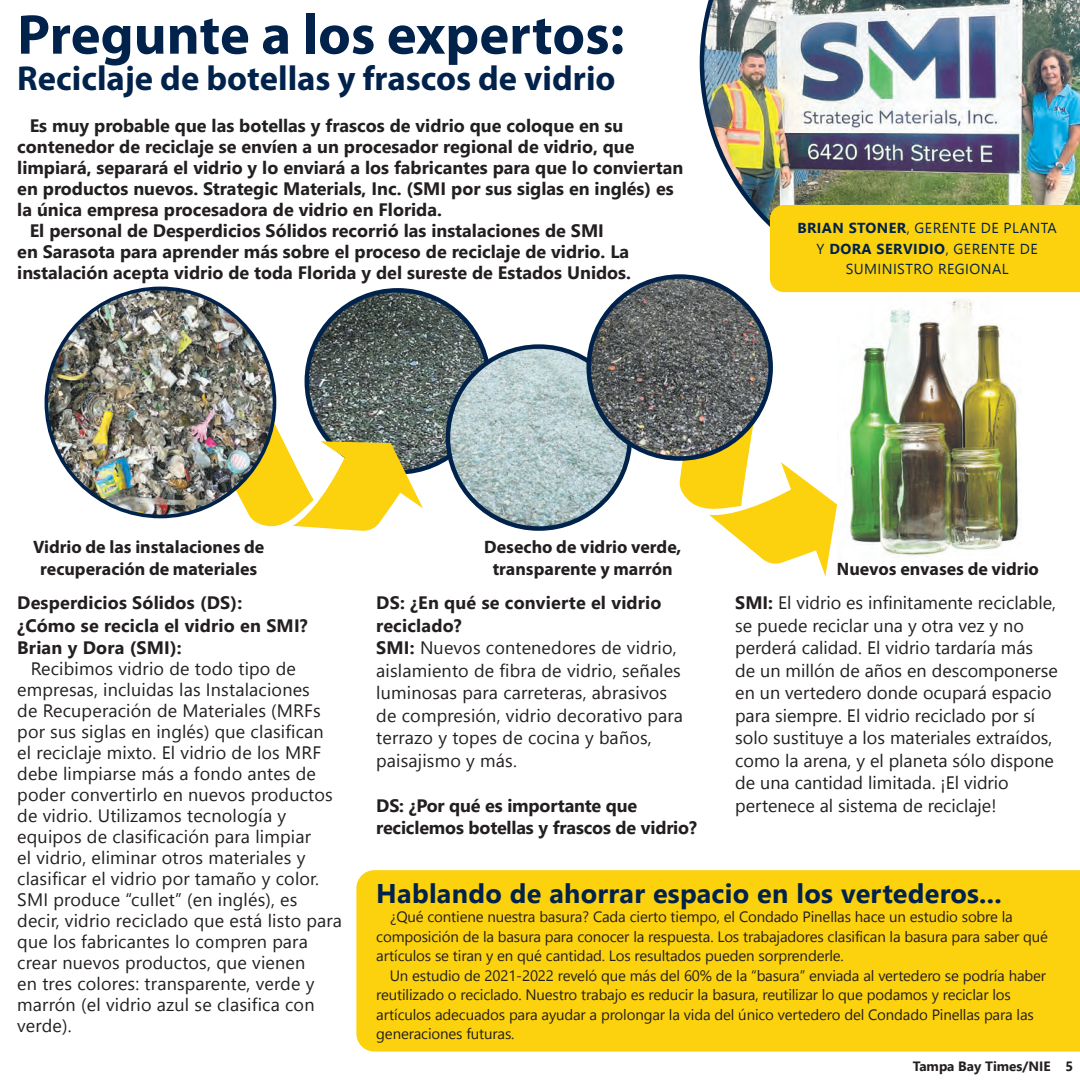
<style>
.page{position:relative;width:1080px;height:1080px;background:#fff}
.page>*{position:absolute;margin:0;border:0;box-sizing:border-box;transform-origin:0 0}
.t1{font:700 56.55px "Myriad Pro";color:#00224b}
.t2{font:700 34.65px "Myriad Pro";color:#00224b}
.t3{font:700 27px "Nirmala UI";letter-spacing:.01em;color:#00224b}
.t4{font:18px/21px "Nirmala UI";letter-spacing:.01em;color:#231f20}
.t5{font:700 18px/21px "Nirmala UI";color:#231f20}
.t6{font:700 18px/22.5px "Myriad Pro";color:#231f20;text-align:center}
.t7{font:15px/19.5px "Nirmala UI";letter-spacing:-.01em;color:#231f20}
.t8{font:14.4px/20.2px "Nirmala UI";letter-spacing:.03em;color:#00224b;text-align:center}
.t9{font:700 13.5px "Nirmala UI";color:#231f20}
.s1{font-weight:700}
</style>
<div class="page">
<svg style="left:679px;top:411px;width:158px;height:165px"></svg>
<img style="left:849px;top:299px;width:173px;height:258px">
<img style="left:307px;top:290px;width:182px;height:182px;border-radius:91px">
<img style="left:448px;top:347px;width:182px;height:182px;border-radius:91px">
<div style="left:446px;top:344px;width:186px;height:187px;border:5px solid #00224b;border-radius:50%"></div>
<img style="left:589px;top:277px;width:182px;height:182px;border-radius:91px">
<div style="left:586px;top:274px;width:187px;height:187px;border:5px solid #00224b;border-radius:50%"></div>
<img style="left:700px;top:0;width:380px;height:289px">
<div style="left:770px;top:205px;width:310px;height:87px;background:#fcd10d"></div>
<div style="left:356px;top:870px;width:724px;height:182px;background:#fcd10d"></div>
<svg style="left:216px;top:424px;width:207px;height:107px"></svg>
<img style="left:46px;top:288px;width:229px;height:229px;border-radius:114px">
<p class="t1" style="left:17px;top:-2px;width:609px">Pregunte a los expertos:</p>
<p class="t2" style="left:17px;top:56px;width:600px">Reciclaje de botellas y frascos de vidrio</p>
<p class="t5" style="left:17px;top:114px;width:668px;text-indent:12px">Es muy probable que las botellas y frascos de vidrio que coloque en su contenedor de reciclaje se envíen a un procesador regional de vidrio, que limpiará, separará el vidrio y lo enviará a los fabricantes para que lo conviertan en productos nuevos. Strategic Materials, Inc. (SMI por sus siglas en inglés) es la única empresa procesadora de vidrio en Florida.</p>
<p class="t5" style="left:17px;top:219px;width:615px;text-indent:12px">El personal de Desperdicios Sólidos recorrió las instalaciones de SMI<br>en Sarasota para aprender más sobre el proceso de reciclaje de vidrio. La instalación acepta vidrio de toda Florida y del sureste de Estados Unidos.</p>
<p class="t6" style="left:33px;top:535px;width:233px">Vidrio de las instalaciones de recuperación de materiales</p>
<p class="t6" style="left:484px;top:535px;width:198px">Desecho de vidrio verde, transparente y marrón</p>
<p class="t8" style="left:797px;top:217px;width:261px"><span class="s1">BRIAN STONER</span>, GERENTE DE PLANTA<br>Y <span class="s1">DORA SERVIDIO</span>, GERENTE DE<br>SUMINISTRO REGIONAL</p>
<p class="t6" style="left:837px;top:557px;width:204px">Nuevos envases de vidrio</p>
<p class="t5" style="left:17px;top:591px;width:226px">Desperdicios Sólidos (DS):</p>
<p class="t5" style="left:17px;top:614px;width:292px">¿Cómo se recicla el vidrio en SMI?</p>
<p class="t5" style="left:17px;top:636px;width:166px">Brian y Dora (SMI):</p>
<p class="t4" style="left:17px;top:657px;width:326px;text-indent:14px">Recibimos vidrio de todo tipo de empresas, incluidas las Instalaciones<br>de Recuperación de Materiales (MRFs por sus siglas en inglés) que clasifican el reciclaje mixto. El vidrio de los MRF debe limpiarse más a fondo antes de poder convertirlo en nuevos productos de vidrio. Utilizamos tecnología y equipos de clasificación para limpiar<br>el vidrio, eliminar otros materiales y clasificar el vidrio por tamaño y color.<br>SMI produce “cullet” (en inglés), es decir, vidrio reciclado que está listo para que los fabricantes lo compren para crear nuevos productos, que vienen<br>en tres colores: transparente, verde y marrón (el vidrio azul se clasifica con verde).</p>
<p class="t5" style="left:376px;top:590px;width:287px;line-height:22.5px">DS: ¿En qué se convierte el vidrio reciclado?</p>
<p class="t4" style="left:376px;top:636px;width:308px;line-height:22.5px"><span class="s1">SMI:</span> Nuevos contenedores de vidrio, aislamiento de fibra de vidrio, señales luminosas para carreteras, abrasivos de compresión, vidrio decorativo para terrazo y topes de cocina y baños, paisajismo y más.</p>
<p class="t5" style="left:376px;top:793px;width:322px;line-height:22.5px">DS: ¿Por qué es importante que reciclemos botellas y frascos de vidrio?</p>
<p class="t4" style="left:735px;top:591px;width:324px;line-height:22.5px"><span class="s1">SMI:</span> El vidrio es infinitamente reciclable, se puede reciclar una y otra vez y no perderá calidad. El vidrio tardaría más<br>de un millón de años en descomponerse en un vertedero donde ocupará espacio para siempre. El vidrio reciclado por sí solo sustituye a los materiales extraídos, como la arena, y el planeta sólo dispone de una cantidad limitada. ¡El vidrio pertenece al sistema de reciclaje!</p>
<p class="t3" style="left:376px;top:871px;width:627px">Hablando de ahorrar espacio en los vertederos...</p>
<p class="t7" style="left:376px;top:906px;width:673px;text-indent:14px">¿Qué contiene nuestra basura? Cada cierto tiempo, el Condado Pinellas hace un estudio sobre la composición de la basura para conocer la respuesta. Los trabajadores clasifican la basura para saber qué artículos se tiran y en qué cantidad. Los resultados pueden sorprenderle.</p>
<p class="t7" style="left:376px;top:965px;width:671px;text-indent:14px">Un estudio de 2021-2022 reveló que más del 60% de la “basura” enviada al vertedero se podría haber reutilizado o reciclado. Nuestro trabajo es reducir la basura, reutilizar lo que podamos y reciclar los artículos adecuados para ayudar a prolongar la vida del único vertedero del Condado Pinellas para las generaciones futuras.</p>
<p class="t9" style="left:913px;top:1055px;width:162px">Tampa Bay Times/NIE 5</p>
</div>
